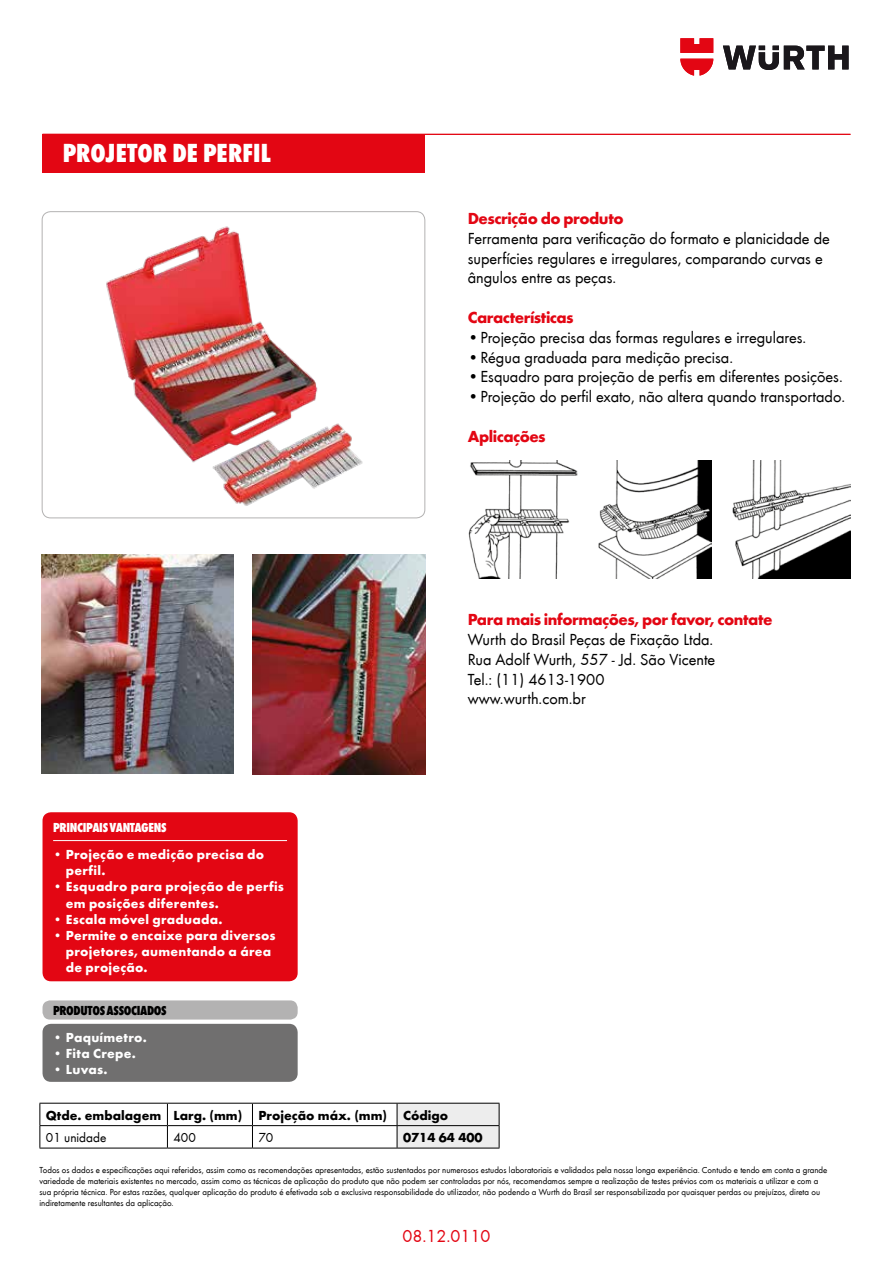
<style>
.page{position:relative;width:893px;height:1263px;background:#fff}
.page>*{position:absolute;margin:0;border:0;box-sizing:border-box;transform-origin:0 0}
.t1{font:800 condensed 27px "Wuerth";letter-spacing:.005em;color:#fff}
.t2{font:18px "Wuerth";color:#e30613}
.t3{font:16.5px/19.8px "Wuerth";color:#000}
.t4{font:700 16.5px "Wuerth";letter-spacing:-.03em;color:#e30613}
.t5{font:700 13.5px/16.2px "Wuerth";letter-spacing:.02em;color:#fff}
.t6{font:700 13.5px "Wuerth";color:#000}
.t7{font:800 condensed 13.5px "Wuerth";letter-spacing:-.025em;color:#fff}
.t8{font:800 condensed 13.5px "Wuerth";letter-spacing:-.025em;color:#000}
.t9{font:13.5px "Wuerth";color:#000}
.t10{font:9px/10.8px "Wuerth";color:#000}
</style>
<div class="page">
<svg style="left:723px;top:46px;width:126px;height:24px"></svg>
<svg style="left:680px;top:38px;width:33px;height:38px"></svg>
<hr style="left:43px;top:134px;width:807px;height:1px;background:#e30613">
<div style="left:43px;top:134px;width:382px;height:38px;background:#e30613"></div>
<div style="left:42px;top:211px;width:383px;height:307px;border:1px solid #b3b2b2;border-radius:9px"></div>
<div style="left:43px;top:812px;width:255px;height:169px;background:#e30613;border-radius:9px"></div>
<div style="left:43px;top:1024px;width:255px;height:58px;background:#706f6f;border-radius:9px"></div>
<div style="left:43px;top:1000px;width:255px;height:19px;background:#b3b2b2;border-radius:7px"></div>
<hr style="left:53px;top:840px;width:234px;height:1px;background:#fff">
<hr style="left:39px;top:1125px;width:128px;height:1px;background:#000">
<hr style="left:167px;top:1125px;width:85px;height:1px;background:#000">
<hr style="left:252px;top:1125px;width:145px;height:1px;background:#000">
<hr style="left:39px;top:1103px;width:128px;height:1px;background:#000">
<hr style="left:167px;top:1103px;width:85px;height:1px;background:#000">
<hr style="left:252px;top:1103px;width:145px;height:1px;background:#000">
<svg style="left:39px;top:1103px;width:1px;height:45px"></svg>
<hr style="left:39px;top:1148px;width:128px;height:1px;background:#000">
<hr style="left:167px;top:1148px;width:85px;height:1px;background:#000">
<hr style="left:252px;top:1148px;width:145px;height:1px;background:#000">
<svg style="left:167px;top:1103px;width:1px;height:45px"></svg>
<svg style="left:252px;top:1103px;width:1px;height:45px"></svg>
<svg style="left:397px;top:1103px;width:103px;height:45px;background:#dedede"></svg>
<hr style="left:397px;top:1148px;width:102px;height:1px;background:#000">
<img style="left:106px;top:226px;width:257px;height:280px">
<img style="left:42px;top:555px;width:191px;height:219px">
<img style="left:468px;top:460px;width:110px;height:118px">
<img style="left:732px;top:460px;width:118px;height:118px">
<img style="left:598px;top:460px;width:114px;height:118px">
<img style="left:252px;top:555px;width:173px;height:220px">
<h1 class="t1" style="left:63px;top:134px;width:209px">PROJETOR DE PERFIL</h1>
<h3 class="t7" style="left:53px;top:818px;width:115px">PRINCIPAIS VANTAGENS</h3>
<h3 class="t5" style="left:66px;top:845px;width:200px;text-indent:-13px">• Projeção e medição precisa do perfil.</h3>
<h3 class="t5" style="left:66px;top:878px;width:220px;text-indent:-13px">• Esquadro para projeção de perfis em posições diferentes.</h3>
<h3 class="t5" style="left:53px;top:910px;width:171px">• Escala móvel graduada.</h3>
<h3 class="t5" style="left:66px;top:926px;width:211px;text-indent:-13px">• Permite o encaixe para diversos projetores, aumentando a área de projeção.</h3>
<h3 class="t8" style="left:53px;top:1001px;width:115px">PRODUTOS ASSOCIADOS</h3>
<h3 class="t5" style="left:53px;top:1028px;width:95px">• Paquímetro.</h3>
<h3 class="t5" style="left:53px;top:1044px;width:84px">• Fita Crepe.</h3>
<h3 class="t5" style="left:53px;top:1060px;width:56px">• Luvas.</h3>
<h3 class="t4" style="left:468px;top:206px;width:157px">Descrição do produto</h3>
<h3 class="t3" style="left:468px;top:228px;width:364px">Ferramenta para verificação do formato e planicidade de superfícies regulares e irregulares, comparando curvas e ângulos entre as peças.</h3>
<h3 class="t4" style="left:468px;top:305px;width:107px">Características</h3>
<h3 class="t3" style="left:468px;top:327px;width:340px">•Projeção precisa das formas regulares e irregulares.</h3>
<h3 class="t3" style="left:468px;top:346px;width:267px">•Régua graduada para medição precisa.</h3>
<h3 class="t3" style="left:468px;top:366px;width:376px">•Esquadro para projeção de perfis em diferentes posições.</h3>
<h3 class="t3" style="left:468px;top:386px;width:379px">•Projeção do perfil exato, não altera quando transportado.</h3>
<h3 class="t4" style="left:468px;top:424px;width:79px">Aplicações</h3>
<h3 class="t4" style="left:468px;top:607px;width:306px">Para mais informações, por favor, contate</h3>
<h3 class="t3" style="left:468px;top:629px;width:249px">Wurth do Brasil Peças de Fixação Ltda.<br>Rua Adolf Wurth, 557 - Jd. São Vicente<br>Tel.: (11) 4613-1900 www.wurth.com.br</h3>
<h3 class="t6" style="left:46px;top:1105px;width:404px">Qtde. embalagem Larg. (mm) Projeção máx. (mm) Código</h3>
<h3 class="t9" style="left:46px;top:1128px;width:62px">01 unidade</h3>
<h3 class="t9" style="left:173px;top:1128px;width:24px">400</h3>
<h3 class="t9" style="left:258px;top:1128px;width:16px">70</h3>
<h3 class="t6" style="left:403px;top:1127px;width:81px">0714 64 400</h3>
<p class="t10" style="left:39px;top:1164px;width:789px">Todos os dados e especificações aqui referidos, assim como as recomendações apresentadas, estão sustentados por numerosos estudos laboratoriais e validados pela nossa longa experiência. Contudo e tendo em conta a grande variedade de materiais existentes no mercado, assim como as técnicas de aplicação do produto que não podem ser controladas por nós, recomendamos sempre a realização de testes prévios com os materiais a utilizar e com a sua própria técnica. Por estas razões, qualquer aplicação do produto é efetivada sob a exclusiva responsabilidade do utilizador, não podendo a Wurth do Brasil ser responsabilizada por quaisquer perdas ou prejuízos, direta ou indiretamente resultantes da aplicação.</p>
<h2 class="t2" style="left:403px;top:1224px;width:89px">08.12.0110</h2>
</div>
